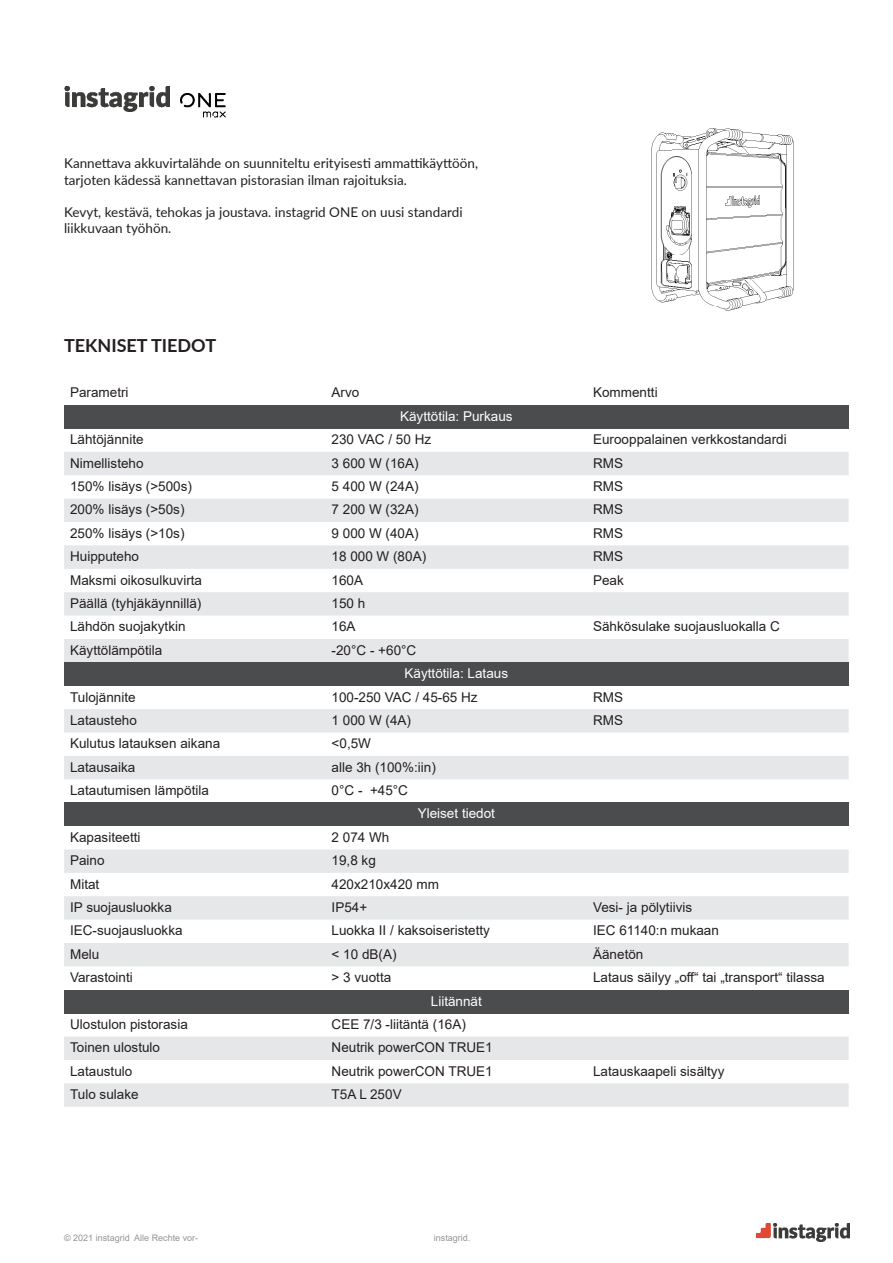
<style>
.page{position:relative;width:893px;height:1263px;background:#fff}
.page>*{position:absolute;margin:0;border:0;box-sizing:border-box;transform-origin:0 0}
.t1{font:700 18px "Lato";color:#231f20}
.t2{font:13.5px "Arial";color:#231f20}
.t3{font:13.5px/16.2px "Lato";color:#231f20}
.t4{font:13.5px "Arial";color:#fff}
.t5{font:9px "Arial";color:#939598}
</style>
<div class="page">
<div style="left:64px;top:405px;width:785px;height:23px;background:#4b4c4d"></div>
<svg style="left:64px;top:452px;width:785px;height:421px"></svg>
<div style="left:64px;top:592px;width:785px;height:24px;background:#e6e7e9"></div>
<div style="left:64px;top:662px;width:785px;height:24px;background:#4b4c4d"></div>
<div style="left:64px;top:709px;width:785px;height:23px;background:#e6e7e9"></div>
<div style="left:64px;top:756px;width:785px;height:23px;background:#e6e7e9"></div>
<div style="left:64px;top:803px;width:785px;height:23px;background:#4b4c4d"></div>
<svg style="left:64px;top:896px;width:785px;height:164px"></svg>
<div style="left:64px;top:943px;width:785px;height:23px;background:#e6e7e9"></div>
<div style="left:64px;top:990px;width:785px;height:23px;background:#4b4c4d"></div>
<div style="left:64px;top:1083px;width:785px;height:24px;background:#e6e7e9"></div>
<img style="left:180px;top:93px;width:45px;height:25px">
<img style="left:652px;top:128px;width:141px;height:183px">
<img style="left:757px;top:1223px;width:92px;height:18px">
<img style="left:64px;top:86px;width:105px;height:26px">
<p class="t3" style="left:64px;top:155px;width:415px">Kannettava akkuvirtalähde on suunniteltu erityisesti ammattikäyttöön, tarjoten kädessä kannettavan pistorasian ilman rajoituksia.</p>
<p class="t3" style="left:64px;top:203px;width:400px">Kevyt, kestävä, tehokas ja joustava. instagrid ONE on uusi standardi liikkuvaan työhön.</p>
<h1 class="t1" style="left:64px;top:332px;width:154px">TEKNISET TIEDOT</h1>
<p class="t2" style="left:70px;top:383px;width:60px">Parametri</p>
<p class="t2" style="left:332px;top:383px;width:29px">Arvo</p>
<p class="t2" style="left:593px;top:383px;width:66px">Kommentti</p>
<p class="t4" style="left:400px;top:407px;width:114px">Käyttötila: Purkaus</p>
<p class="t2" style="left:70px;top:430px;width:75px">Lähtöjännite</p>
<p class="t2" style="left:332px;top:430px;width:101px">230 VAC / 50 Hz</p>
<p class="t2" style="left:593px;top:430px;width:195px">Eurooppalainen verkkostandardi</p>
<p class="t2" style="left:70px;top:454px;width:75px">Nimellisteho</p>
<p class="t2" style="left:332px;top:454px;width:89px">3 600 W (16A)</p>
<p class="t2" style="left:593px;top:454px;width:31px">RMS</p>
<p class="t2" style="left:70px;top:477px;width:123px">150% lisäys (&gt;500s)</p>
<p class="t2" style="left:332px;top:477px;width:89px">5 400 W (24A)</p>
<p class="t2" style="left:593px;top:477px;width:31px">RMS</p>
<p class="t2" style="left:70px;top:500px;width:116px">200% lisäys (&gt;50s)</p>
<p class="t2" style="left:332px;top:500px;width:89px">7 200 W (32A)</p>
<p class="t2" style="left:593px;top:500px;width:31px">RMS</p>
<p class="t2" style="left:70px;top:524px;width:116px">250% lisäys (&gt;10s)</p>
<p class="t2" style="left:332px;top:524px;width:89px">9 000 W (40A)</p>
<p class="t2" style="left:593px;top:524px;width:31px">RMS</p>
<p class="t2" style="left:70px;top:547px;width:71px">Huipputeho</p>
<p class="t2" style="left:332px;top:547px;width:96px">18 000 W (80A)</p>
<p class="t2" style="left:593px;top:547px;width:31px">RMS</p>
<p class="t2" style="left:70px;top:570px;width:134px">Maksmi oikosulkuvirta</p>
<p class="t2" style="left:332px;top:570px;width:33px">160A</p>
<p class="t2" style="left:593px;top:570px;width:32px">Peak</p>
<p class="t2" style="left:70px;top:594px;width:133px">Päällä (tyhjäkäynnillä)</p>
<p class="t2" style="left:332px;top:594px;width:35px">150 h</p>
<p class="t2" style="left:70px;top:617px;width:117px">Lähdön suojakytkin</p>
<p class="t2" style="left:332px;top:617px;width:26px">16A</p>
<p class="t2" style="left:593px;top:617px;width:188px">Sähkösulake suojausluokalla C</p>
<p class="t2" style="left:70px;top:641px;width:94px">Käyttölämpötila</p>
<p class="t2" style="left:332px;top:641px;width:86px">-20°C - +60°C</p>
<p class="t4" style="left:405px;top:664px;width:105px">Käyttötila: Lataus</p>
<p class="t2" style="left:70px;top:687px;width:67px">Tulojännite</p>
<p class="t2" style="left:332px;top:687px;width:148px">100-250 VAC / 45-65 Hz</p>
<p class="t2" style="left:593px;top:687px;width:31px">RMS</p>
<p class="t2" style="left:70px;top:711px;width:68px">Latausteho</p>
<p class="t2" style="left:332px;top:711px;width:81px">1 000 W (4A)</p>
<p class="t2" style="left:593px;top:711px;width:31px">RMS</p>
<p class="t2" style="left:70px;top:734px;width:152px">Kulutus latauksen aikana</p>
<p class="t2" style="left:332px;top:734px;width:41px">&lt;0,5W</p>
<p class="t2" style="left:70px;top:758px;width:67px">Latausaika</p>
<p class="t2" style="left:332px;top:758px;width:106px">alle 3h (100%:iin)</p>
<p class="t2" style="left:70px;top:781px;width:140px">Latautumisen lämpötila</p>
<p class="t2" style="left:332px;top:781px;width:78px">0°C - +45°C</p>
<p class="t4" style="left:418px;top:804px;width:79px">Yleiset tiedot</p>
<p class="t2" style="left:70px;top:828px;width:72px">Kapasiteetti</p>
<p class="t2" style="left:332px;top:828px;width:59px">2 074 Wh</p>
<p class="t2" style="left:70px;top:851px;width:36px">Paino</p>
<p class="t2" style="left:332px;top:851px;width:46px">19,8 kg</p>
<p class="t2" style="left:70px;top:874px;width:31px">Mitat</p>
<p class="t2" style="left:332px;top:874px;width:109px">420x210x420 mm</p>
<p class="t2" style="left:70px;top:898px;width:103px">IP suojausluokka</p>
<p class="t2" style="left:332px;top:898px;width:37px">IP54+</p>
<p class="t2" style="left:593px;top:898px;width:101px">Vesi- ja pölytiivis</p>
<p class="t2" style="left:70px;top:921px;width:114px">IEC-suojausluokka</p>
<p class="t2" style="left:332px;top:921px;width:160px">Luokka II / kaksoiseristetty</p>
<p class="t2" style="left:593px;top:921px;width:127px">IEC 61140:n mukaan</p>
<p class="t2" style="left:70px;top:945px;width:31px">Melu</p>
<p class="t2" style="left:332px;top:945px;width:66px">&lt; 10 dB(A)</p>
<p class="t2" style="left:593px;top:945px;width:52px">Äänetön</p>
<p class="t2" style="left:70px;top:968px;width:64px">Varastointi</p>
<p class="t2" style="left:332px;top:968px;width:61px">&gt; 3 vuotta</p>
<p class="t2" style="left:593px;top:968px;width:233px">Lataus säilyy „off“ tai „transport“ tilassa</p>
<p class="t4" style="left:431px;top:991px;width:53px">Liitännät</p>
<p class="t2" style="left:70px;top:1015px;width:119px">Ulostulon pistorasia</p>
<p class="t2" style="left:332px;top:1015px;width:136px">CEE 7/3 -liitäntä (16A)</p>
<p class="t2" style="left:70px;top:1038px;width:92px">Toinen ulostulo</p>
<p class="t2" style="left:332px;top:1038px;width:163px">Neutrik powerCON TRUE1</p>
<p class="t2" style="left:70px;top:1062px;width:64px">Lataustulo</p>
<p class="t2" style="left:332px;top:1062px;width:163px">Neutrik powerCON TRUE1</p>
<p class="t2" style="left:593px;top:1062px;width:133px">Latauskaapeli sisältyy</p>
<p class="t2" style="left:70px;top:1085px;width:70px">Tulo sulake</p>
<p class="t2" style="left:332px;top:1085px;width:72px">T5A L 250V</p>
<p class="t5" style="left:64px;top:1231px;width:136px">© 2021 instagrid Alle Rechte vor-</p>
<p class="t5" style="left:434px;top:1231px;width:38px">instagrid.</p>
</div>
